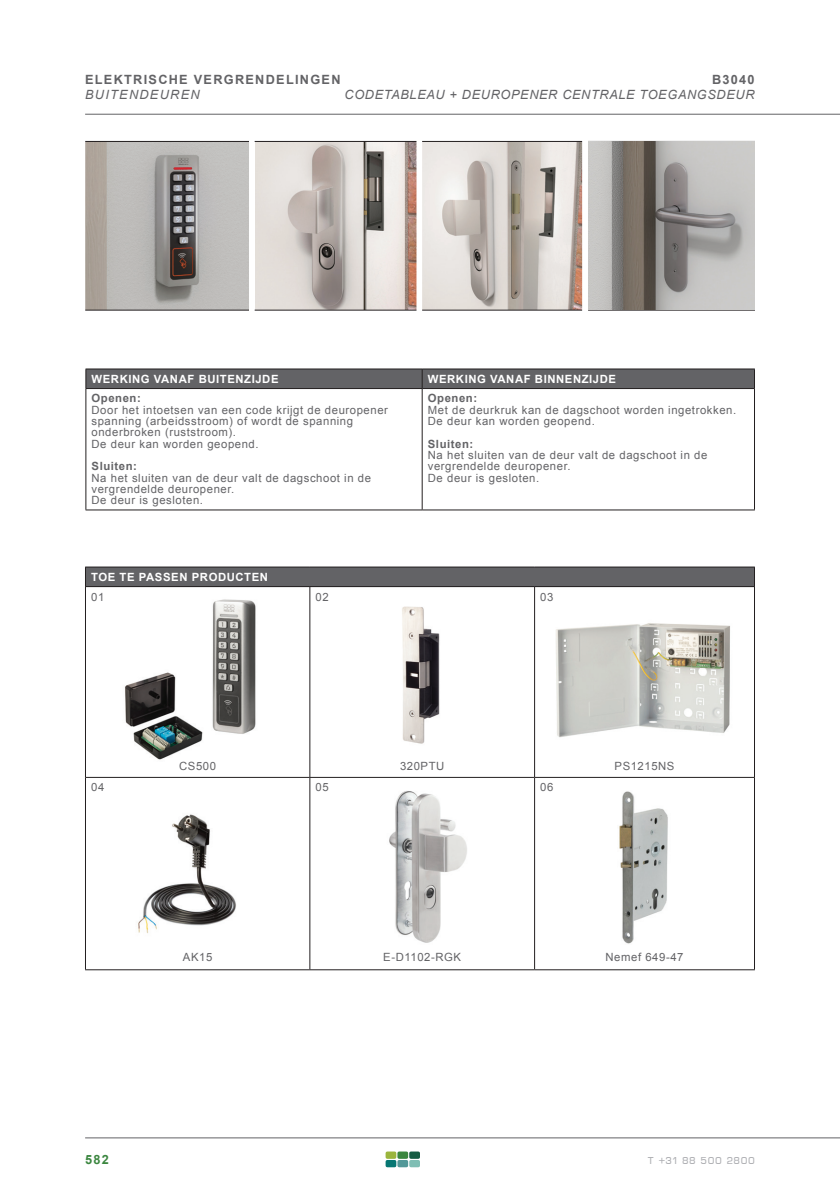
<style>
.page{position:relative;width:840px;height:1191px;background:#fff}
.page>*{position:absolute;margin:0;border:0;box-sizing:border-box;transform-origin:0 0}
.t1{font:italic 12.8px "Arial";letter-spacing:.05em;color:#636366}
.t2{font:700 12.8px "Arial";letter-spacing:.1em;color:#636366}
.t3{font:italic 12.8px "Arial";letter-spacing:.1em;color:#636366}
.t4{font:700 12.8px "Arial";color:#3b863f}
.t5{font:12px "Eurostile DCD";letter-spacing:.05em;color:#adaeb2}
.t6{font:11.4px/11.4px "Arial";letter-spacing:.05em;color:#636366}
.t7{font:700 11.4px "Arial";letter-spacing:.05em;color:#fff}
.t8{font:700 11.4px "Arial";letter-spacing:.05em;color:#636366}
</style>
<div class="page">
<hr style="left:85px;top:1137px;width:754px;height:1px;background:#636366">
<svg style="left:385px;top:1151px;width:35px;height:16px"></svg>
<hr style="left:85px;top:114px;width:754px;height:1px;background:#636366">
<img style="left:85px;top:142px;width:164px;height:168px">
<hr style="left:85px;top:388px;width:337px;height:1px;background:#231f20">
<hr style="left:422px;top:388px;width:332px;height:1px;background:#231f20">
<hr style="left:421px;top:389px;width:1px;height:120px;background:#231f20">
<div style="left:85px;top:369px;width:669px;height:19px;background:#636366"></div>
<hr style="left:85px;top:389px;width:1px;height:120px;background:#231f20">
<hr style="left:753px;top:389px;width:1px;height:120px;background:#231f20">
<hr style="left:85px;top:509px;width:337px;height:1px;background:#231f20">
<hr style="left:422px;top:509px;width:332px;height:1px;background:#231f20">
<div style="left:85px;top:567px;width:669px;height:19px;background:#636366"></div>
<hr style="left:85px;top:586px;width:225px;height:1px;background:#231f20">
<hr style="left:310px;top:586px;width:224px;height:1px;background:#231f20">
<hr style="left:534px;top:586px;width:220px;height:1px;background:#231f20">
<hr style="left:309px;top:587px;width:1px;height:190px;background:#231f20">
<hr style="left:309px;top:777px;width:1px;height:192px;background:#231f20">
<hr style="left:85px;top:566px;width:225px;height:1px;background:#231f20">
<svg style="left:85px;top:567px;width:1px;height:19px"></svg>
<hr style="left:310px;top:566px;width:224px;height:1px;background:#231f20">
<hr style="left:534px;top:566px;width:220px;height:1px;background:#231f20">
<hr style="left:85px;top:587px;width:1px;height:190px;background:#231f20">
<hr style="left:534px;top:587px;width:1px;height:190px;background:#231f20">
<hr style="left:753px;top:587px;width:1px;height:190px;background:#231f20">
<hr style="left:85px;top:777px;width:225px;height:1px;background:#231f20">
<hr style="left:85px;top:777px;width:1px;height:192px;background:#231f20">
<hr style="left:310px;top:777px;width:224px;height:1px;background:#231f20">
<hr style="left:534px;top:777px;width:220px;height:1px;background:#231f20">
<hr style="left:534px;top:777px;width:1px;height:192px;background:#231f20">
<hr style="left:753px;top:777px;width:1px;height:192px;background:#231f20">
<hr style="left:85px;top:969px;width:225px;height:1px;background:#231f20">
<hr style="left:310px;top:969px;width:224px;height:1px;background:#231f20">
<hr style="left:534px;top:969px;width:220px;height:1px;background:#231f20">
<img style="left:125px;top:599px;width:131px;height:161px">
<img style="left:402px;top:606px;width:38px;height:138px">
<img style="left:556px;top:623px;width:174px;height:115px">
<img style="left:138px;top:814px;width:98px;height:120px">
<img style="left:389px;top:791px;width:78px;height:152px">
<img style="left:619px;top:791px;width:49px;height:153px">
<img style="left:422px;top:142px;width:332px;height:168px">
<img style="left:256px;top:142px;width:160px;height:168px">
<hr style="left:84px;top:310px;width:670px;height:1px;background:#231f20">
<hr style="left:84px;top:141px;width:670px;height:1px;background:#231f20">
<div style="left:416px;top:139px;width:6px;height:174px;background:#fff"></div>
<div style="left:249px;top:139px;width:5px;height:186px;background:#fff"></div>
<div style="left:79px;top:136px;width:6px;height:185px;background:#fff"></div>
<div style="left:582px;top:139px;width:5px;height:185px;background:#fff"></div>
<p class="t2" style="left:85px;top:71px;width:257px">ELEKTRISCHE VERGRENDELINGEN</p>
<p class="t3" style="left:85px;top:86px;width:116px">BUITENDEUREN</p>
<p class="t2" style="left:711px;top:71px;width:44px">B3040</p>
<p class="t1" style="left:344px;top:86px;width:411px">CODETABLEAU + DEUROPENER CENTRALE TOEGANGSDEUR</p>
<p class="t7" style="left:91px;top:371px;width:188px">WERKING VANAF BUITENZIJDE</p>
<p class="t7" style="left:427px;top:371px;width:190px">WERKING VANAF BINNENZIJDE</p>
<p class="t8" style="left:91px;top:391px;width:51px">Openen:</p>
<p class="t6" style="left:91px;top:404px;width:298px">Door het intoetsen van een code krijgt de deuropener spanning (arbeidsstroom) of wordt de spanning onderbroken (ruststroom).<br>De deur kan worden geopend.</p>
<p class="t8" style="left:91px;top:459px;width:47px">Sluiten:</p>
<p class="t6" style="left:91px;top:472px;width:281px">Na het sluiten van de deur valt de dagschoot in de vergrendelde deuropener.<br>De deur is gesloten.</p>
<p class="t8" style="left:427px;top:391px;width:51px">Openen:</p>
<p class="t6" style="left:427px;top:404px;width:310px">Met de deurkruk kan de dagschoot worden ingetrokken.<br>De deur kan worden geopend.</p>
<p class="t8" style="left:427px;top:436px;width:47px">Sluiten:</p>
<p class="t6" style="left:427px;top:449px;width:281px">Na het sluiten van de deur valt de dagschoot in de vergrendelde deuropener.<br>De deur is gesloten.</p>
<p class="t7" style="left:91px;top:569px;width:178px">TOE TE PASSEN PRODUCTEN</p>
<p class="t6" style="left:91px;top:591px;width:15px">01</p>
<p class="t6" style="left:315px;top:591px;width:15px">02</p>
<p class="t6" style="left:540px;top:591px;width:15px">03</p>
<p class="t6" style="left:179px;top:760px;width:38px">CS500</p>
<p class="t6" style="left:400px;top:760px;width:46px">320PTU</p>
<p class="t6" style="left:614px;top:760px;width:61px">PS1215NS</p>
<p class="t6" style="left:91px;top:781px;width:15px">04</p>
<p class="t6" style="left:315px;top:781px;width:15px">05</p>
<p class="t6" style="left:540px;top:781px;width:15px">06</p>
<p class="t6" style="left:183px;top:951px;width:31px">AK15</p>
<p class="t6" style="left:383px;top:951px;width:79px">E-D1102-RGK</p>
<p class="t6" style="left:605px;top:951px;width:79px">Nemef 649-47</p>
<p class="t4" style="left:85px;top:1151px;width:25px">582</p>
<p class="t5" style="left:647px;top:1153px;width:108px">t +31 88 500 2800</p>
</div>
